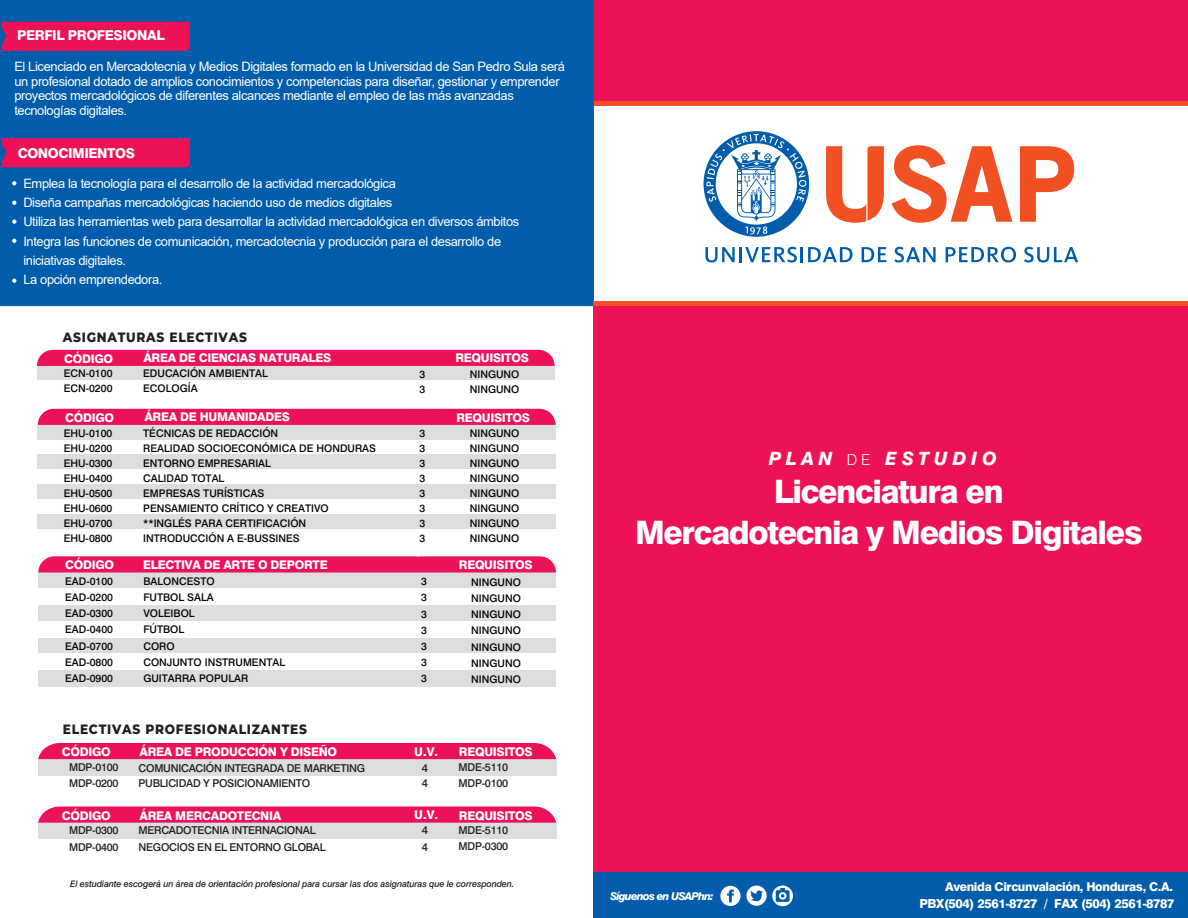
<style>
.page{position:relative;width:1188px;height:918px;background:#fff}
.page>*{position:absolute;margin:0;border:0;box-sizing:border-box;transform-origin:0 0}
.t1{font:800 32.4px/40.8px "Swiss 721 BT";letter-spacing:-.04em;color:#fff;text-align:center}
.t2{font:italic 800 18.3px "Swiss 721 BT";letter-spacing:.26em;color:#fff}
.t3{font:800 13.65px "Swiss 721 BT";letter-spacing:-.03em;color:#fff}
.t4{font:800 13.5px "Montserrat";letter-spacing:.06em;color:#231f20;scale:.9 1}
.t5{font:12.9px/19.2px "Arial";letter-spacing:-.03em;color:#fff}
.t6{font:800 12.45px "Swiss 721 BT";letter-spacing:-.03em;color:#fff}
.t7{font:800 12.15px "Swiss 721 BT";letter-spacing:-.03em;color:#fff}
.t8{font:800 12px "Swiss 721 BT";letter-spacing:-.025em;color:#fff}
.t9{font:500 11.25px/14.5px "Swiss 721 BT";color:#231f20}
.t10{font:500 10.8px/16.6px "Swiss 721 BT";letter-spacing:-.025em;color:#231f20}
.t11{font:italic 800 10.8px "Swiss 721 BT";letter-spacing:-.075em;color:#fff}
.t12{font:500 10.5px/15px "Swiss 721 BT";color:#040503}
.t13{font:italic 500 9px "Swiss 721 BT";letter-spacing:-.015em;color:#231f20}
.s1{font-weight:300;font-style:normal;font-size:15.15px}
</style>
<div class="page">
<div style="left:594px;top:0;width:594px;height:917px;background:#ed1158"></div>
<div style="left:594px;top:873px;width:594px;height:45px;background:#015dac"></div>
<div style="left:0;top:0;width:594px;height:306px;background:#015dac"></div>
<svg style="left:720px;top:886px;width:73px;height:20px"></svg>
<div style="left:594px;top:104px;width:594px;height:200px;background:#fff"></div>
<svg style="left:705px;top:247px;width:30px;height:15px"></svg>
<hr style="left:739px;top:247px;width:3px;height:15px;background:#015dac">
<svg style="left:745px;top:247px;width:108px;height:15px"></svg>
<svg style="left:862px;top:247px;width:24px;height:15px"></svg>
<svg style="left:894px;top:247px;width:42px;height:15px"></svg>
<svg style="left:946px;top:247px;width:70px;height:15px"></svg>
<svg style="left:1024px;top:247px;width:54px;height:15px"></svg>
<svg style="left:892px;top:145px;width:120px;height:78px"></svg>
<svg style="left:1020px;top:146px;width:54px;height:76px"></svg>
<svg style="left:826px;top:146px;width:58px;height:77px"></svg>
<svg style="left:704px;top:131px;width:105px;height:106px"></svg>
<div style="left:2px;top:22px;width:188px;height:29px;background:#ed1158"></div>
<div style="left:2px;top:138px;width:188px;height:29px;background:#ed1158"></div>
<svg style="left:12px;top:181px;width:4px;height:4px"></svg>
<svg style="left:12px;top:219px;width:5px;height:5px"></svg>
<svg style="left:12px;top:239px;width:4px;height:4px"></svg>
<svg style="left:12px;top:279px;width:4px;height:4px"></svg>
<svg style="left:12px;top:201px;width:4px;height:4px"></svg>
<hr style="left:594px;top:102px;width:594px;height:4px;background:#f15122">
<div style="left:594px;top:301px;width:594px;height:5px;background:#f15122"></div>
<div style="left:38px;top:759px;width:518px;height:16px;background:#dcdddf"></div>
<div style="left:38px;top:823px;width:518px;height:16px;background:#dcdddf"></div>
<div style="left:38px;top:743px;width:518px;height:16px;background:#ed1158"></div>
<svg style="left:38px;top:806px;width:518px;height:17px;background:#ed2062"></svg>
<div style="left:37px;top:425px;width:519px;height:14px;background:#dcdddf"></div>
<div style="left:37px;top:455px;width:519px;height:14px;background:#dcdddf"></div>
<div style="left:37px;top:485px;width:519px;height:14px;background:#dcdddf"></div>
<div style="left:37px;top:515px;width:519px;height:14px;background:#dcdddf"></div>
<div style="left:37px;top:366px;width:518px;height:14px;background:#dcdddf"></div>
<svg style="left:37px;top:350px;width:518px;height:16px;background:#ed145a"></svg>
<svg style="left:38px;top:409px;width:518px;height:16px;background:#ed145a"></svg>
<div style="left:38px;top:573px;width:518px;height:16px;background:#dcdddf"></div>
<div style="left:38px;top:605px;width:518px;height:16px;background:#dcdddf"></div>
<div style="left:38px;top:638px;width:518px;height:16px;background:#dcdddf"></div>
<div style="left:38px;top:670px;width:518px;height:16px;background:#dcdddf"></div>
<svg style="left:38px;top:556px;width:518px;height:17px;background:#ed1e61"></svg>
<p class="t3" style="left:17px;top:27px;width:149px">PERFIL PROFESIONAL</p>
<p class="t5" style="left:14px;top:59px;width:552px;line-height:14.5px">El Licenciado en Mercadotecnia y Medios Digitales formado en la Universidad de San Pedro Sula será un profesional dotado de amplios conocimientos y competencias para diseñar, gestionar y emprender proyectos mercadológicos de diferentes alcances mediante el empleo de las más avanzadas tecnologías digitales.</p>
<p class="t3" style="left:18px;top:145px;width:119px">CONOCIMIENTOS</p>
<p class="t5" style="left:23px;top:174px;width:498px">Emplea la tecnología para el desarrollo de la actividad mercadológica<br>Diseña campañas mercadológicas haciendo uso de medios digitales<br>Utiliza las herramientas web para desarrollar la actividad mercadológica en diversos ámbitos Integra las funciones de comunicación, mercadotecnia y producción para el desarrollo de iniciativas digitales.<br>La opción emprendedora.</p>
<p class="t4" style="left:63px;top:328px;width:206px">ASIGNATURAS ELECTIVAS</p>
<p class="t12" style="left:143px;top:366px;width:126px">EDUCACIÓN AMBIENTAL<br>ECOLOGÍA</p>
<p class="t8" style="left:64px;top:351px;width:50px">CÓDIGO</p>
<p class="t8" style="left:143px;top:351px;width:190px">ÁREA DE CIENCIAS NATURALES</p>
<p class="t8" style="left:455px;top:351px;width:75px">REQUISITOS</p>
<p class="t12" style="left:64px;top:366px;width:50px">ECN-0100<br>ECN-0200</p>
<p class="t12" style="left:420px;top:367px;width:7px">3<br>3</p>
<p class="t12" style="left:470px;top:367px;width:51px">NINGUNO<br>NINGUNO</p>
<p class="t8" style="left:65px;top:410px;width:50px">CÓDIGO</p>
<p class="t8" style="left:144px;top:410px;width:147px">ÁREA DE HUMANIDADES</p>
<p class="t8" style="left:456px;top:411px;width:75px">REQUISITOS</p>
<p class="t12" style="left:143px;top:425px;width:234px">TÉCNICAS DE REDACCIÓN<br>REALIDAD SOCIOECONÓMICA DE HONDURAS<br>ENTORNO EMPRESARIAL<br>CALIDAD TOTAL<br>EMPRESAS TURÍSTICAS<br>PENSAMIENTO CRÍTICO Y CREATIVO **INGLÉS PARA CERTIFICACIÓN<br>INTRODUCCIÓN A E-BUSSINES</p>
<p class="t12" style="left:64px;top:425px;width:50px;text-align:justify">EHU-0100<br>EHU-0200<br>EHU-0300<br>EHU-0400<br>EHU-0500<br>EHU-0600<br>EHU-0700<br>EHU-0800</p>
<p class="t12" style="left:420px;top:425px;width:7px;text-align:justify">3<br>3<br>3<br>3<br>3<br>3<br>3<br>3</p>
<p class="t12" style="left:470px;top:425px;width:51px;text-align:justify">NINGUNO NINGUNO NINGUNO NINGUNO NINGUNO NINGUNO NINGUNO NINGUNO</p>
<p class="t8" style="left:65px;top:558px;width:50px">CÓDIGO</p>
<p class="t8" style="left:143px;top:558px;width:186px">ELECTIVA DE ARTE O DEPORTE</p>
<p class="t8" style="left:459px;top:558px;width:75px">REQUISITOS</p>
<p class="t12" style="left:65px;top:573px;width:49px;line-height:16.2px;text-align:justify">EAD-0100<br>EAD-0200<br>EAD-0300<br>EAD-0400<br>EAD-0700<br>EAD-0800<br>EAD-0900</p>
<p class="t12" style="left:143px;top:573px;width:143px;line-height:16.2px">BALONCESTO<br>FUTBOL SALA<br>VOLEIBOL<br>FÚTBOL<br>CORO<br>CONJUNTO INSTRUMENTAL<br>GUITARRA POPULAR</p>
<p class="t12" style="left:421px;top:573px;width:7px;line-height:16.2px;text-align:justify">3<br>3<br>3<br>3<br>3<br>3<br>3</p>
<p class="t12" style="left:471px;top:574px;width:51px;line-height:16.2px;text-align:justify">NINGUNO NINGUNO NINGUNO NINGUNO NINGUNO NINGUNO NINGUNO</p>
<p class="t4" style="left:63px;top:720px;width:273px">ELECTIVAS PROFESIONALIZANTES</p>
<p class="t8" style="left:139px;top:744px;width:199px">ÁREA DE PRODUCCIÓN Y DISEÑO</p>
<p class="t8" style="left:62px;top:745px;width:50px">CÓDIGO</p>
<p class="t8" style="left:414px;top:744px;width:25px">U.V.</p>
<p class="t8" style="left:459px;top:745px;width:75px">REQUISITOS</p>
<p class="t10" style="left:139px;top:761px;width:228px;line-height:14.7px">COMUNICACIÓN INTEGRADA DE MARKETING<br>PUBLICIDAD Y POSICIONAMIENTO</p>
<p class="t10" style="left:139px;top:822px;width:189px">MERCADOTECNIA INTERNACIONAL<br>NEGOCIOS EN EL ENTORNO GLOBAL</p>
<p class="t10" style="left:459px;top:759px;width:51px">MDE-5110</p>
<p class="t10" style="left:69px;top:760px;width:51px;line-height:15.5px">MDP-0100<br>MDP-0200</p>
<p class="t10" style="left:69px;top:822px;width:51px">MDP-0300<br>MDP-0400</p>
<p class="t9" style="left:422px;top:761px;width:8px">4<br>4</p>
<p class="t10" style="left:459px;top:774px;width:51px">MDP-0100</p>
<p class="t8" style="left:62px;top:808px;width:50px">CÓDIGO</p>
<p class="t8" style="left:414px;top:808px;width:25px">U.V.</p>
<p class="t8" style="left:459px;top:808px;width:75px">REQUISITOS</p>
<p class="t8" style="left:139px;top:808px;width:143px">ÁREA MERCADOTECNIA</p>
<p class="t10" style="left:459px;top:822px;width:51px">MDE-5110</p>
<p class="t9" style="left:422px;top:822px;width:8px;line-height:16.2px">4<br>4</p>
<p class="t10" style="left:459px;top:838px;width:51px">MDP-0300</p>
<p class="t13" style="left:70px;top:878px;width:446px">El estudiante escogerá un área de orientación profesional para cursar las dos asignaturas que le corresponden.</p>
<h2 class="t2" style="left:769px;top:448px;width:230px">PLAN <span class="s1">DE</span> ESTUDIO</h2>
<h1 class="t1" style="left:635px;top:471px;width:509px">Licenciatura en<br>Mercadotecnia y Medios Digitales</h1>
<p class="t11" style="left:610px;top:890px;width:105px">Síguenos en USAPhn:</p>
<p class="t7" style="left:945px;top:880px;width:229px">Avenida Circunvalación, Honduras, C.A.</p>
<p class="t6" style="left:919px;top:896px;width:257px">PBX(504) 2561-8727 / FAX (504) 2561-8787</p>
</div>
